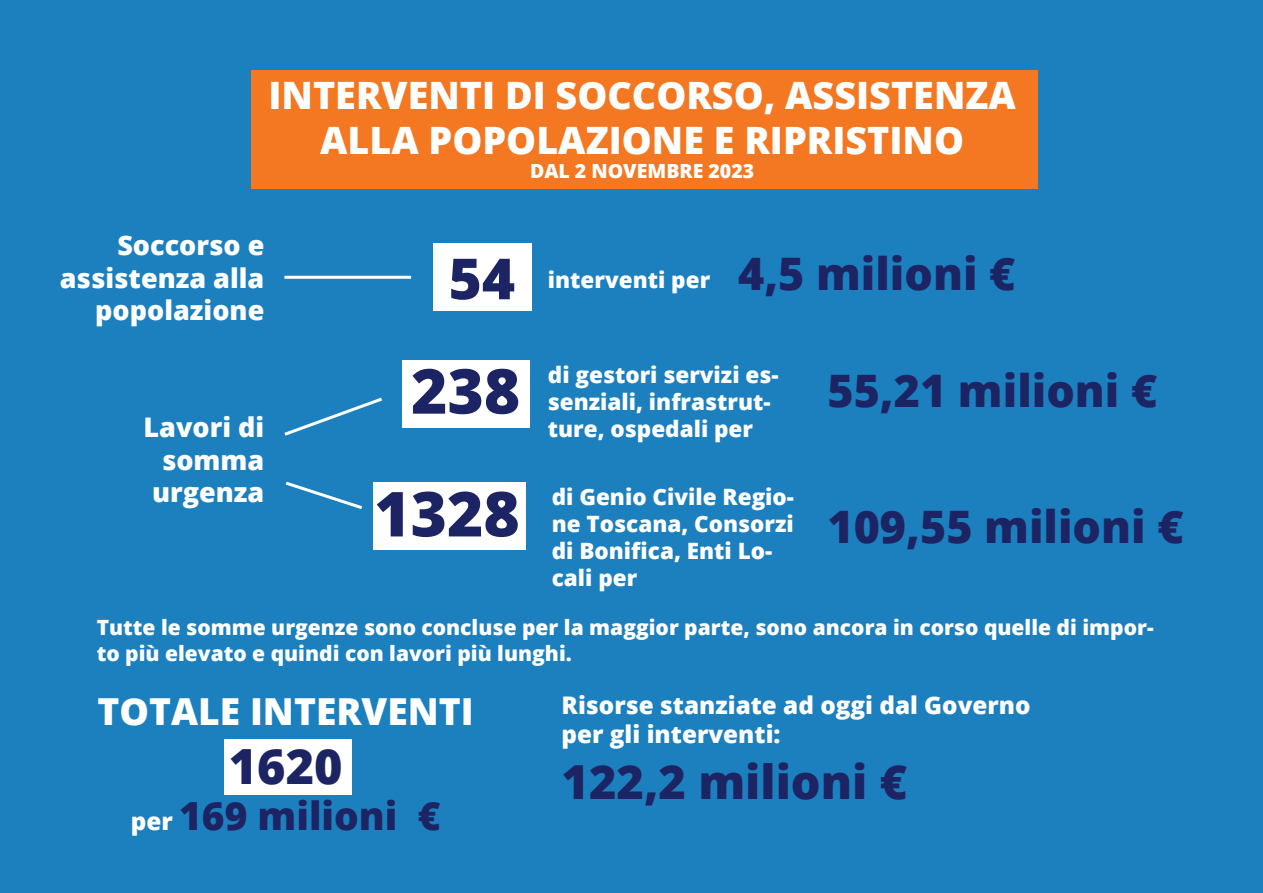
<style>
.page{position:relative;width:1263px;height:893px;background:#fff}
.page>*{position:absolute;margin:0;border:0;box-sizing:border-box;transform-origin:0 0}
.t1{font:800 62.1px "Open Sans";color:#1c2463}
.t2{font:800 56.7px "Open Sans";color:#1c2463}
.t3{font:800 48.6px "Open Sans";color:#1c2463}
.t4{font:800 46.95px "Open Sans";color:#1c2463}
.t5{font:800 44.85px "Open Sans";color:#1c2463}
.t6{font:800 38.85px "Open Sans";color:#1c2463}
.t7{font:800 37.65px/45.3px "Open Sans";color:#fff;text-align:center}
.t8{font:800 37.2px "Open Sans";color:#fff}
.t9{font:800 27px "Open Sans";color:#fff}
.t10{font:800 24.3px "Open Sans";color:#fff}
.t11{font:800 22.5px/27px "Open Sans";color:#fff}
.t12{font:800 21px/25.2px "Open Sans";color:#fff}
.t13{font:800 19.5px "Open Sans";color:#fff}
.s1{font-size:24.3px;color:#fff}
</style>
<div class="page">
<div style="left:0;top:0;width:1263px;height:892px;background:#1c80bf"></div>
<div style="left:224px;top:739px;width:128px;height:56px;background:#fff"></div>
<div style="left:373px;top:482px;width:153px;height:67px;background:#fff"></div>
<div style="left:402px;top:360px;width:128px;height:68px;background:#fff"></div>
<div style="left:433px;top:243px;width:98px;height:68px;background:#fff"></div>
<div style="left:251px;top:71px;width:786px;height:118px;background:#f47721"></div>
<hr style="left:284px;top:276px;width:127px;height:3px;background:#fff">
<svg style="left:284px;top:397px;width:98px;height:39px"></svg>
<svg style="left:285px;top:481px;width:77px;height:28px"></svg>
<p class="t7" style="left:268px;top:71px;width:749px">INTERVENTI DI SOCCORSO, ASSISTENZA<br>ALLA POPOLAZIONE E RIPRISTINO</p>
<p class="t13" style="left:530px;top:156px;width:226px">DAL 2 NOVEMBRE 2023</p>
<p class="t9" style="left:117px;top:225px;width:149px">Soccorso e</p>
<p class="t9" style="left:60px;top:257px;width:206px">assistenza alla</p>
<p class="t9" style="left:95px;top:290px;width:171px">popolazione</p>
<p class="t9" style="left:144px;top:407px;width:122px">Lavori di</p>
<p class="t9" style="left:162px;top:439px;width:104px">somma</p>
<p class="t9" style="left:152px;top:472px;width:114px">urgenza</p>
<p class="t2" style="left:449px;top:236px;width:68px">54</p>
<p class="t5" style="left:738px;top:240px;width:279px">4,5 milioni €</p>
<p class="t11" style="left:548px;top:265px;width:164px">interventi per</p>
<p class="t1" style="left:411px;top:344px;width:111px">238</p>
<p class="t1" style="left:374px;top:467px;width:147px">1328</p>
<p class="t11" style="left:548px;top:361px;width:232px">di gestori servizi es&shy;senziali, infrastrut&shy;ture, ospedali per</p>
<p class="t11" style="left:552px;top:482px;width:244px">di Genio Civile Regio&shy;ne Toscana, Consorzi di Bonifica, Enti Lo&shy;cali per</p>
<p class="t5" style="left:827px;top:356px;width:331px">55,21 milioni €</p>
<p class="t5" style="left:827px;top:493px;width:358px">109,55 milioni €</p>
<p class="t12" style="left:97px;top:614px;width:1058px">Tutte le somme urgenze sono concluse per la maggior parte, sono ancora in corso quelle di impor&shy;to più elevato e quindi con lavori più lunghi.</p>
<p class="t8" style="left:98px;top:683px;width:378px">TOTALE INTERVENTI</p>
<p class="t3" style="left:229px;top:729px;width:115px">1620</p>
<p class="t6" style="left:131px;top:786px;width:311px"><span class="s1">per</span> 169 milioni €</p>
<p class="t10" style="left:562px;top:687px;width:471px">Risorse stanziate ad oggi dal Governo</p>
<p class="t10" style="left:562px;top:716px;width:220px">per gli interventi:</p>
<p class="t4" style="left:562px;top:747px;width:347px">122,2 milioni €</p>
</div>
